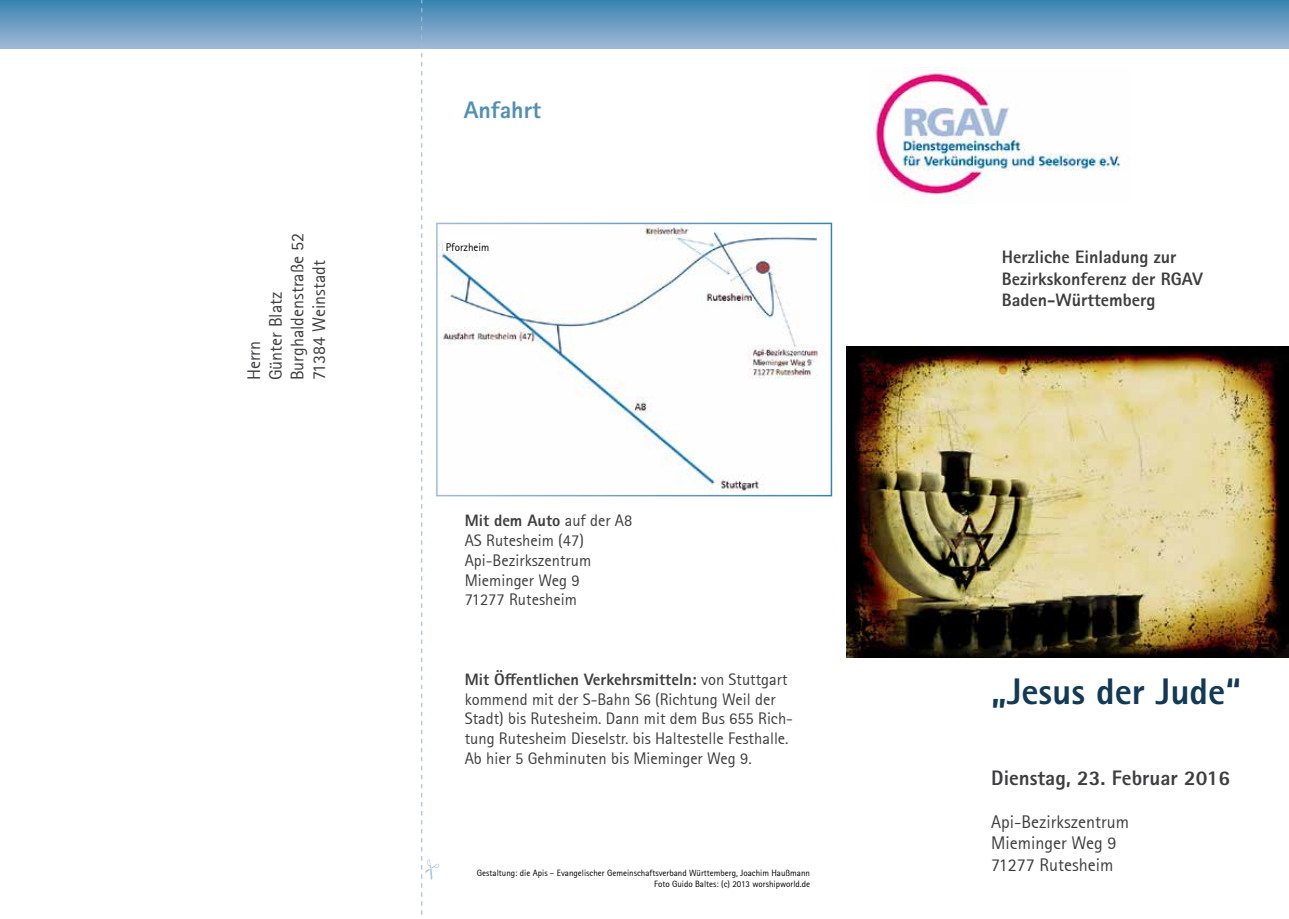
<style>
.page{position:relative;width:1289px;height:919px;background:#fff}
.page>*{position:absolute;margin:0;border:0;box-sizing:border-box;transform-origin:0 0}
.t1{font:800 37.05px "Rotis Sans Serif Pro";color:#123956}
.t2{font:800 24px "Rotis Sans Serif Pro";color:#508fb8}
.t3{font:800 21px "Rotis Sans Serif Pro";color:#3e3d40}
.t4{font:18px/21.6px "Agfa Rotis Sans Serif";color:#3e3d40}
.t5{font:800 18px/21.6px "Rotis Sans Serif Pro";color:#3e3d40}
.t6{font:16.5px/19.8px "Agfa Rotis Sans Serif";color:#3e3d40}
.t7{font:800 16.5px "Rotis Sans Serif Pro";color:#3e3d40}
.t8{font:11.1px "Agfa Rotis Sans Serif";color:#000}
.t9{font:9px/10.8px "Agfa Rotis Sans Serif";color:#000;text-align:right}
.s1{font-family:"Agfa Rotis Sans Serif";font-weight:400}
</style>
<div class="page">
<img style="left:870px;top:67px;width:251px;height:136px">
<img style="left:439px;top:226px;width:380px;height:266px">
<div style="left:436px;top:223px;width:396px;height:273px;border:2px solid #fff"></div>
<img style="left:846px;top:346px;width:442px;height:311px">
<div style="left:0;top:0;width:1288px;height:49px;background:linear-gradient(to bottom,#3984b1,#a3b8d7)"></div>
<svg style="left:421px;top:0;width:18px;height:914px"></svg>
<div style="left:443px;top:237px;width:52px;height:15px;background:#fff"></div>
<p class="t4" style="left:243px;top:380px;width:148px;rotate:-90deg">Herrn<br>Günter Blatz<br>Burghaldenstraße 52<br>71384 Weinstadt</p>
<h2 class="t2" style="left:463px;top:95px;width:79px">Anfahrt</h2>
<p class="t8" style="left:446px;top:240px;width:45px">Pforzheim</p>
<p class="t7" style="left:465px;top:510px;width:169px">Mit dem Auto <span class="s1">auf der A8</span></p>
<p class="t6" style="left:465px;top:530px;width:128px">AS Rutesheim (47)<br>Api-Bezirkszentrum<br>Mieminger Weg 9<br>71277 Rutesheim</p>
<p class="t7" style="left:465px;top:668px;width:324px">Mit Öffentlichen Verkehrsmitteln: <span class="s1">von Stuttgart</span></p>
<p class="t6" style="left:465px;top:689px;width:330px">kommend mit der S-Bahn S6 (Richtung Weil der Stadt) bis Rutesheim. Dann mit dem Bus 655 Rich&shy;tung Rutesheim Dieselstr. bis Haltestelle Festhalle.<br>Ab hier 5 Gehminuten bis Mieminger Weg 9.</p>
<p class="t9" style="left:477px;top:867px;width:334px">Gestaltung: die Apis – Evangelischer Gemeinschaftsverband Württemberg, Joachim Haußmann<br>Foto Guido Baltes: (c) 2013 worshipworld.de</p>
<p class="t5" style="left:1001px;top:246px;width:202px">Herzliche Einladung zur<br>Bezirkskonferenz der RGAV<br>Baden-Württemberg</p>
<h1 class="t1" style="left:991px;top:668px;width:251px">„Jesus der Jude“</h1>
<p class="t3" style="left:991px;top:764px;width:240px">Dienstag, 23. Februar 2016</p>
<p class="t4" style="left:991px;top:810px;width:139px">Api-Bezirkszentrum<br>Mieminger Weg 9<br>71277 Rutesheim</p>
</div>
